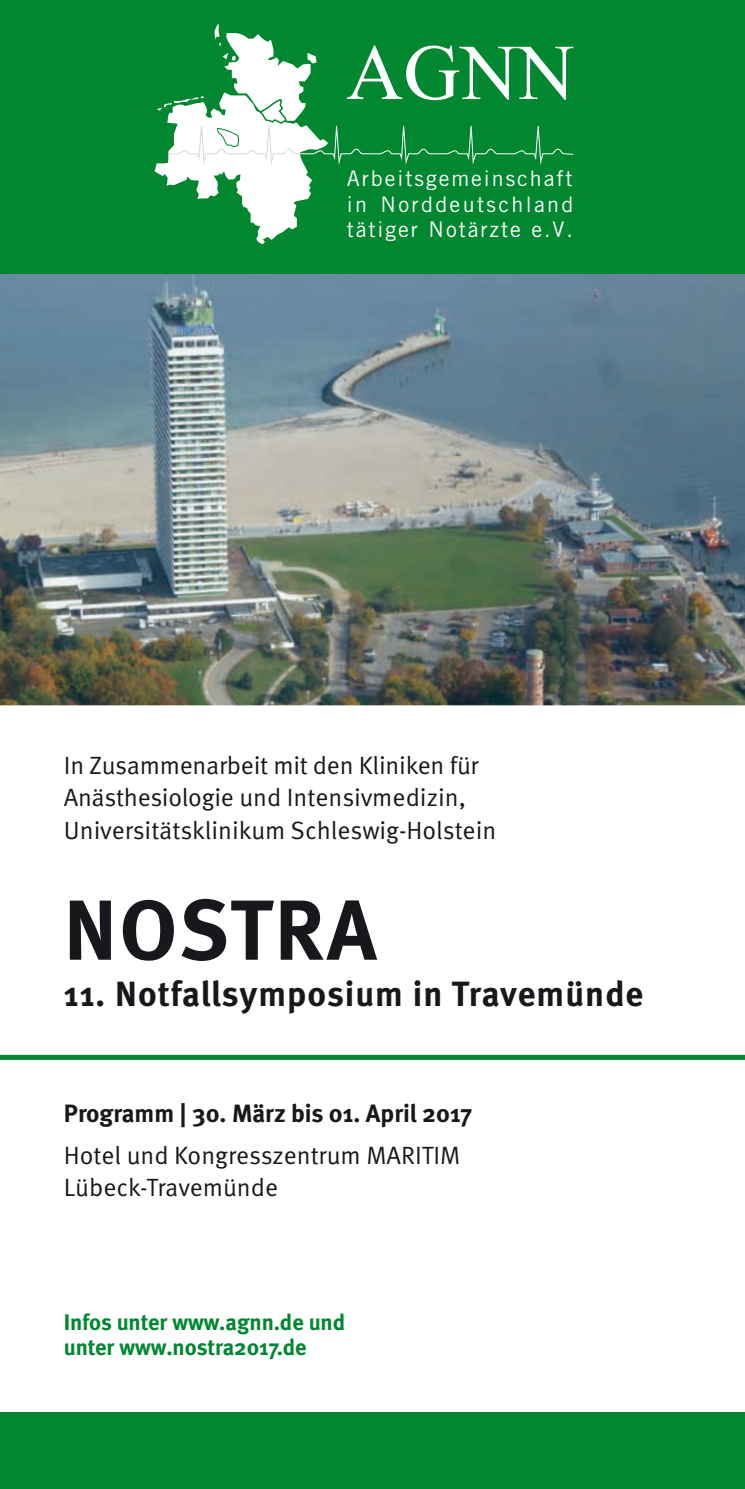
<style>
.page{position:relative;width:745px;height:1489px;background:#fff}
.page>*{position:absolute;margin:0;border:0;box-sizing:border-box;transform-origin:0 0}
.t1{font:700 85px "Meta";letter-spacing:.03em;color:#1a171c}
.t2{font:700 35px "Meta";letter-spacing:.03em;color:#1a171c}
.t3{font:25px/32.5px "Meta OT Norm";letter-spacing:-.01em;color:#1a171c}
.t4{font:700 25px "Meta";color:#1a171c}
.t5{font:700 22.5px/25px "Meta";color:#008730}
.t6{font:21.5px/25.8px "Trade Gothic LT Std";letter-spacing:.09em;color:#fff;text-align:justify}
</style>
<div class="page">
<div style="left:0;top:1412px;width:744px;height:76px;background:#008730"></div>
<div style="left:0;top:1054px;width:744px;height:5px;background:#008730"></div>
<img style="left:0;top:274px;width:744px;height:431px">
<div style="left:0;top:0;width:744px;height:274px;background:#008730"></div>
<svg style="left:154px;top:23px;width:419px;height:221px"></svg>
<p class="t6" style="left:346px;top:165px;width:228px">Arbeitsgemeinschaft in Norddeutschland tätiger Notärzte e.V.</p>
<p class="t3" style="left:64px;top:749px;width:434px">In Zusammenarbeit mit den Kliniken für<br>Anästhesiologie und Intensivmedizin,<br>Universitätsklinikum Schleswig-Holstein</p>
<h1 class="t1" style="left:64px;top:879px;width:314px">NOSTRA</h1>
<h2 class="t2" style="left:64px;top:973px;width:580px">11. Notfallsymposium in Travemünde</h2>
<p class="t4" style="left:64px;top:1097px;width:409px">Programm | 30. März bis 01. April 2017</p>
<p class="t3" style="left:64px;top:1138px;width:398px">Hotel und Kongresszentrum MARITIM<br>Lübeck-Travemünde</p>
<p class="t5" style="left:64px;top:1308px;width:283px">Infos unter www.agnn.de und unter www.nostra2017.de</p>
</div>
